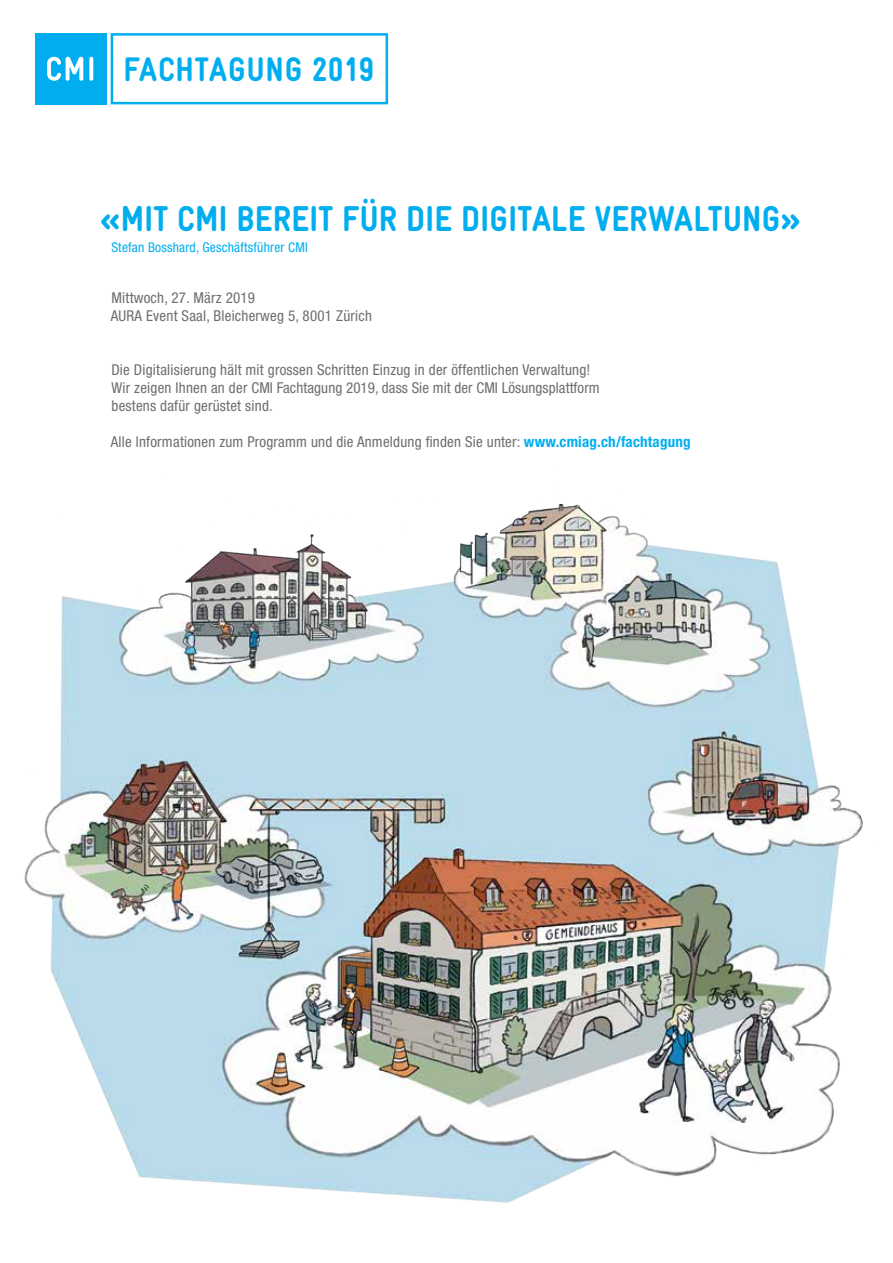
<style>
.page{position:relative;width:893px;height:1263px;background:#fff}
.page>*{position:absolute;margin:0;border:0;box-sizing:border-box;transform-origin:0 0}
.t1{font:900 condensed 36px "Gravur";color:#00aeef}
.t2{font:900 condensed 34.2px "Gravur";letter-spacing:.02em;color:#00aeef}
.t3{font:condensed 15px/18px "Helvetica Neue LT Std";letter-spacing:.015em;color:#6d6e71}
.t4{font:condensed 13.5px "Helvetica Neue LT Std";letter-spacing:.015em;color:#00aeef}
.s1{font-weight:700;color:#00aeef}
</style>
<div class="page">
<div style="left:35px;top:33px;width:71px;height:71px;background:#00aeef"></div>
<svg style="left:47px;top:57px;width:36px;height:24px"></svg>
<svg style="left:89px;top:57px;width:4px;height:24px"></svg>
<svg style="left:111px;top:33px;width:277px;height:71px"></svg>
<img style="left:24px;top:503px;width:839px;height:700px">
<h2 class="t2" style="left:124px;top:50px;width:252px">FACHTAGUNG 2019</h2>
<h1 class="t1" style="left:100px;top:199px;width:702px">«MIT CMI BEREIT FÜR DIE DIGITALE VERWALTUNG»</h1>
<p class="t4" style="left:111px;top:239px;width:198px">Stefan Bosshard, Geschäftsführer CMI</p>
<p class="t3" style="left:111px;top:289px;width:263px">Mittwoch, 27. März 2019<br>AURA Event Saal, Bleicherweg 5, 8001 Zürich</p>
<p class="t3" style="left:111px;top:361px;width:490px">Die Digitalisierung hält mit grossen Schritten Einzug in der öffentlichen Verwaltung!<br>Wir zeigen Ihnen an der CMI Fachtagung 2019, dass Sie mit der CMI Lösungsplattform bestens dafür gerüstet sind.</p>
<p class="t3" style="left:111px;top:433px;width:581px">Alle Informationen zum Programm und die Anmeldung finden Sie unter: <span class="s1">www.cmiag.ch/fachtagung</span></p>
</div>
